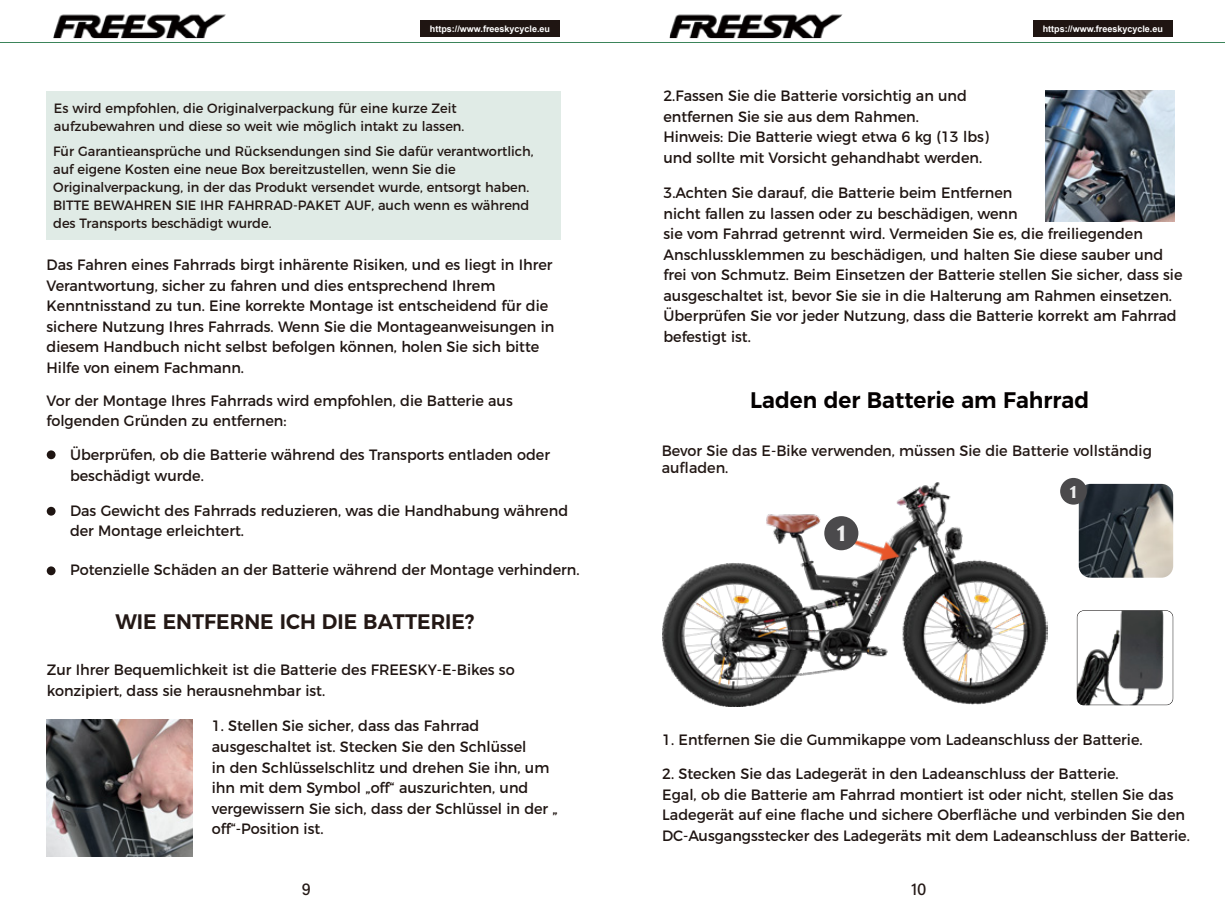
<style>
.page{position:relative;width:1225px;height:911px;background:#fff}
.page>*{position:absolute;margin:0;border:0;box-sizing:border-box;transform-origin:0 0}
.t1{font:700 29.7px "Candara";color:#efefef}
.t2{font:700 23.25px "Candara";color:#efefef}
.t3{font:600 22.5px "Montserrat";color:#040000;scale:.96 1}
.t4{font:600 21px "Montserrat";color:#231815;scale:.96 1}
.t5{font:15px/20.5px "Montserrat";color:#1f1512;scale:.96 1}
.t6{font:15px/17.5px "Montserrat";color:#231815;scale:.96 1}
.t7{font:13.5px/18px "Montserrat";color:#231815;scale:.96 1}
.t8{font:700 9px "Arial";color:#fff}
</style>
<div class="page">
<hr style="left:0;top:42px;width:1225px;height:1px;background:#3b845a">
<img style="left:53px;top:14px;width:173px;height:24px">
<div style="left:420px;top:20px;width:140px;height:17px;background:#1f1512"></div>
<img style="left:670px;top:14px;width:173px;height:24px">
<div style="left:1033px;top:20px;width:139px;height:17px;background:#1f1512"></div>
<div style="left:47px;top:450px;width:9px;height:9px;background:#1f1512;border-radius:50%"></div>
<div style="left:47px;top:507px;width:9px;height:8px;background:#1f1512;border-radius:50%"></div>
<div style="left:47px;top:566px;width:9px;height:9px;background:#1f1512;border-radius:50%"></div>
<img style="left:47px;top:719px;width:145px;height:137px">
<div style="left:46px;top:91px;width:515px;height:148px;background:#e0ebe6"></div>
<img style="left:1045px;top:91px;width:129px;height:131px">
<img style="left:663px;top:482px;width:384px;height:224px">
<img style="left:812px;top:492px;width:104px;height:104px">
<div style="left:824px;top:516px;width:34px;height:34px;background:#4b4a4c;border-radius:50%"></div>
<img style="left:1077px;top:610px;width:96px;height:95px">
<img style="left:1079px;top:484px;width:94px;height:93px">
<div style="left:1060px;top:478px;width:27px;height:26px;background:#4b4a4c;border-radius:50%"></div>
<p class="t8" style="left:430px;top:23px;width:122px">https://www.freeskycycle.eu</p>
<p class="t8" style="left:1042px;top:23px;width:122px">https://www.freeskycycle.eu</p>
<p class="t7" style="left:54px;top:98px;width:429px">Es wird empfohlen, die Originalverpackung für eine kurze Zeit aufzubewahren und diese so weit wie möglich intakt zu lassen.</p>
<p class="t7" style="left:53px;top:141px;width:502px">Für Garantieansprüche und Rücksendungen sind Sie dafür verantwortlich, auf eigene Kosten eine neue Box bereitzustellen, wenn Sie die Originalverpackung, in der das Produkt versendet wurde, entsorgt haben.<br>BITTE BEWAHREN SIE IHR FAHRRAD-PAKET AUF, auch wenn es während des Transports beschädigt wurde.</p>
<p class="t5" style="left:47px;top:253px;width:530px">Das Fahren eines Fahrrads birgt inhärente Risiken, und es liegt in Ihrer Verantwortung, sicher zu fahren und dies entsprechend Ihrem Kenntnisstand zu tun. Eine korrekte Montage ist entscheidend für die sichere Nutzung Ihres Fahrrads. Wenn Sie die Montageanweisungen in diesem Handbuch nicht selbst befolgen können, holen Sie sich bitte Hilfe von einem Fachmann.</p>
<p class="t5" style="left:47px;top:389px;width:487px">Vor der Montage Ihres Fahrrads wird empfohlen, die Batterie aus folgenden Gründen zu entfernen:</p>
<p class="t5" style="left:70px;top:443px;width:502px">Überprüfen, ob die Batterie während des Transports entladen oder beschädigt wurde.</p>
<p class="t5" style="left:70px;top:498px;width:520px">Das Gewicht des Fahrrads reduzieren, was die Handhabung während der Montage erleichtert.</p>
<p class="t5" style="left:70px;top:557px;width:532px">Potenzielle Schäden an der Batterie während der Montage verhindern.</p>
<h3 class="t4" style="left:115px;top:604px;width:375px">WIE ENTFERNE ICH DIE BATTERIE?</h3>
<p class="t5" style="left:47px;top:658px;width:489px">Zur Ihrer Bequemlichkeit ist die Batterie des FREESKY-E-Bikes so konzipiert, dass sie herausnehmbar ist.</p>
<p class="t5" style="left:212px;top:714px;width:362px">1. Stellen Sie sicher, dass das Fahrrad ausgeschaltet ist. Stecken Sie den Schlüssel<br>in den Schlüsselschlitz und drehen Sie ihn, um ihn mit dem Symbol „off“ auszurichten, und vergewissern Sie sich, dass der Schlüssel in der „ off“-Position ist.</p>
<p class="t5" style="left:663px;top:84px;width:340px">2.Fassen Sie die Batterie vorsichtig an und entfernen Sie sie aus dem Rahmen.<br>Hinweis: Die Batterie wiegt etwa 6 kg (13 lbs) und sollte mit Vorsicht gehandhabt werden.</p>
<p class="t5" style="left:663px;top:181px;width:542px">3.Achten Sie darauf, die Batterie beim Entfernen<br>nicht fallen zu lassen oder zu beschädigen, wenn<br>sie vom Fahrrad getrennt wird. Vermeiden Sie es, die freiliegenden Anschlussklemmen zu beschädigen, und halten Sie diese sauber und frei von Schmutz. Beim Einsetzen der Batterie stellen Sie sicher, dass sie ausgeschaltet ist, bevor Sie sie in die Halterung am Rahmen einsetzen.<br>Überprüfen Sie vor jeder Nutzung, dass die Batterie korrekt am Fahrrad befestigt ist.</p>
<h3 class="t3" style="left:750px;top:382px;width:354px">Laden der Batterie am Fahrrad</h3>
<p class="t6" style="left:662px;top:440px;width:512px">Bevor Sie das E-Bike verwenden, müssen Sie die Batterie vollständig aufladen.</p>
<h1 class="t1" style="left:836px;top:513px;width:11px">1</h1>
<h2 class="t2" style="left:1069px;top:475px;width:9px">1</h2>
<p class="t5" style="left:662px;top:728px;width:502px">1. Entfernen Sie die Gummikappe vom Ladeanschluss der Batterie.</p>
<p class="t5" style="left:662px;top:762px;width:551px">2. Stecken Sie das Ladegerät in den Ladeanschluss der Batterie.<br>Egal, ob die Batterie am Fahrrad montiert ist oder nicht, stellen Sie das Ladegerät auf eine flache und sichere Oberfläche und verbinden Sie den DC-Ausgangsstecker des Ladegeräts mit dem Ladeanschluss der Batterie.</p>
</div>
